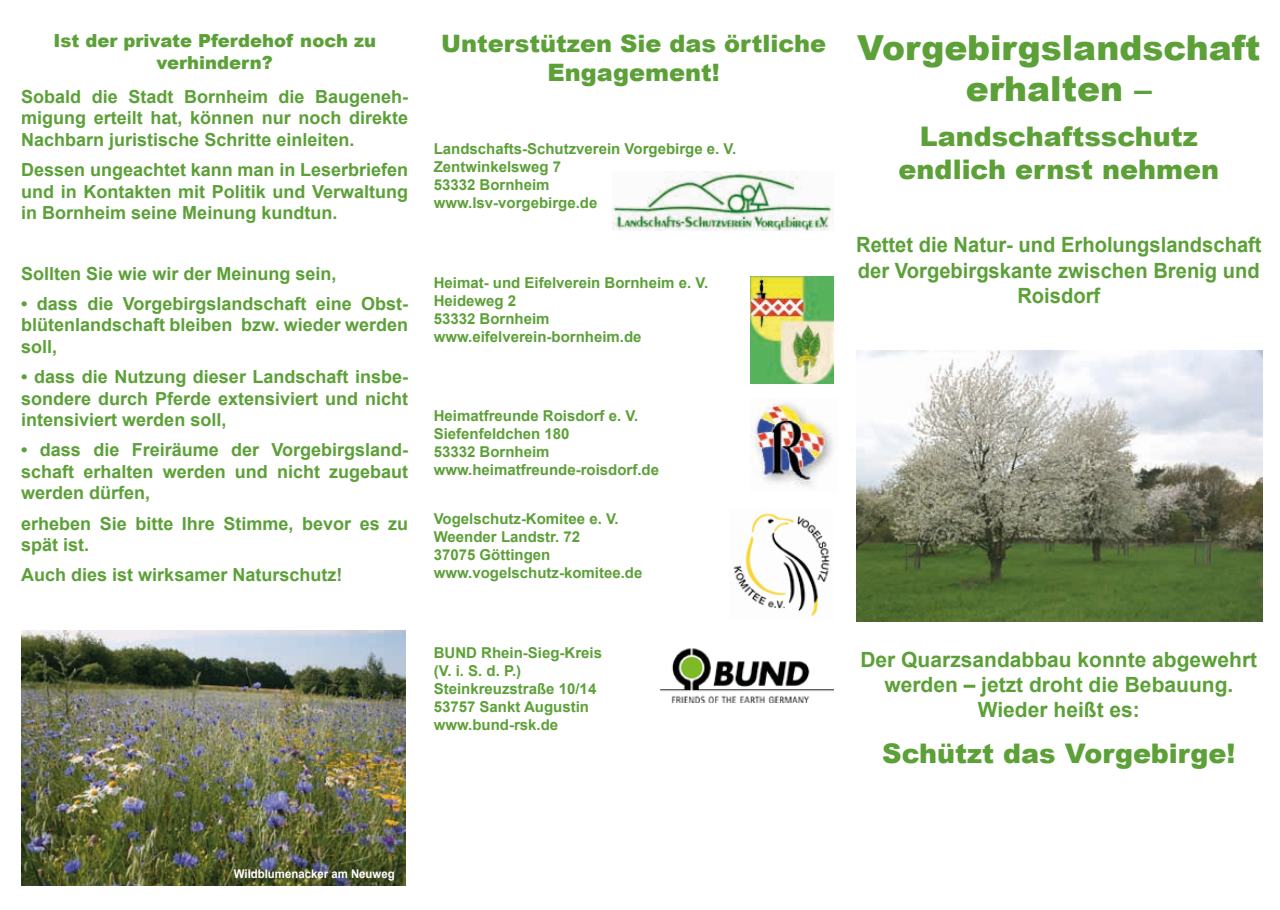
<style>
.page{position:relative;width:1280px;height:910px;background:#fff}
.page>*{position:absolute;margin:0;border:0;box-sizing:border-box;transform-origin:0 0}
.t1{font:900 34.5px/41.4px "Arial";color:#5ca038;text-align:center}
.t2{font:900 27px/32.4px "Arial";color:#5ca038;text-align:center}
.t3{font:900 24px/28.8px "Arial";color:#5ca038;text-align:center}
.t4{font:700 21px/25.2px "Arial";color:#5ca038;text-align:center;scale:.96 1}
.t5{font:700 21px/25.2px "Arial";color:#5ca038;text-align:center}
.t6{font:700 18px/21.6px "Arial";color:#5ca038;text-align:justify}
.t7{font:900 18px/21.6px "Arial";color:#5ca038;text-align:center}
.t8{font:700 15px/18px "Arial";color:#5ca038}
.t9{font:700 12px "Arial";color:#fff;scale:.95 1}
</style>
<div class="page">
<img style="left:857px;top:351px;width:406px;height:271px">
<img style="left:21px;top:630px;width:384px;height:255px">
<img style="left:660px;top:648px;width:173px;height:55px">
<img style="left:612px;top:171px;width:221px;height:60px">
<img style="left:750px;top:276px;width:83px;height:108px">
<img style="left:733px;top:513px;width:97px;height:104px">
<img style="left:750px;top:399px;width:85px;height:88px">
<p class="t7" style="left:53px;top:29px;width:324px">Ist der private Pferdehof noch zu verhindern?</p>
<p class="t6" style="left:21px;top:86px;width:388px">Sobald die Stadt Bornheim die Baugeneh&shy;migung erteilt hat, können nur noch direkte Nachbarn juristische Schritte einleiten.</p>
<p class="t6" style="left:21px;top:160px;width:388px">Dessen ungeachtet kann man in Leserbriefen und in Kontakten mit Politik und Verwaltung in Bornheim seine Meinung kundtun.</p>
<p class="t6" style="left:21px;top:263px;width:317px">Sollten Sie wie wir der Meinung sein,</p>
<p class="t6" style="left:21px;top:293px;width:388px">• dass die Vorgebirgslandschaft eine Obst&shy;blütenlandschaft bleiben bzw. wieder werden soll,</p>
<p class="t6" style="left:21px;top:366px;width:388px">• dass die Nutzung dieser Landschaft insbe&shy;sondere durch Pferde extensiviert und nicht intensiviert werden soll,</p>
<p class="t6" style="left:21px;top:440px;width:388px">• dass die Freiräume der Vorgebirgsland&shy;schaft erhalten werden und nicht zugebaut werden dürfen,</p>
<p class="t6" style="left:21px;top:513px;width:388px">erheben Sie bitte Ihre Stimme, bevor es zu spät ist.</p>
<p class="t6" style="left:21px;top:565px;width:323px">Auch dies ist wirksamer Naturschutz!</p>
<h3 class="t3" style="left:441px;top:29px;width:387px">Unterstützen Sie das örtliche<br>Engagement!</h3>
<p class="t8" style="left:434px;top:141px;width:304px">Landschafts-Schutzverein Vorgebirge e. V.<br>Zentwinkelsweg 7<br>53332 Bornheim<br>www.lsv-vorgebirge.de</p>
<p class="t8" style="left:434px;top:274px;width:276px">Heimat- und Eifelverein Bornheim e. V.<br>Heideweg 2<br>53332 Bornheim www.eifelverein-bornheim.de</p>
<p class="t8" style="left:434px;top:408px;width:227px">Heimatfreunde Roisdorf e. V.<br>Siefenfeldchen 180<br>53332 Bornheim www.heimatfreunde-roisdorf.de</p>
<p class="t8" style="left:434px;top:510px;width:210px">Vogelschutz-Komitee e. V.<br>Weender Landstr. 72<br>37075 Göttingen www.vogelschutz-komitee.de</p>
<p class="t8" style="left:434px;top:644px;width:170px">BUND Rhein-Sieg-Kreis (V. i. S. d. P.)<br>Steinkreuzstraße 10/14<br>53757 Sankt Augustin www.bund-rsk.de</p>
<h1 class="t1" style="left:857px;top:26px;width:405px">Vorgebirgslandschaft erhalten –</h1>
<h2 class="t2" style="left:899px;top:120px;width:322px">Landschaftsschutz endlich ernst nehmen</h2>
<p class="t4" style="left:856px;top:233px;width:424px">Rettet die Natur- und Erholungslandschaft der Vorgebirgskante zwischen Brenig und<br>Roisdorf</p>
<p class="t5" style="left:860px;top:648px;width:398px">Der Quarzsandabbau konnte abgewehrt werden – jetzt droht die Bebauung.<br>Wieder heißt es:</p>
<h2 class="t2" style="left:882px;top:736px;width:355px">Schützt das Vorgebirge!</h2>
<p class="t9" style="left:234px;top:866px;width:171px">Wildblumenacker am Neuweg</p>
</div>
